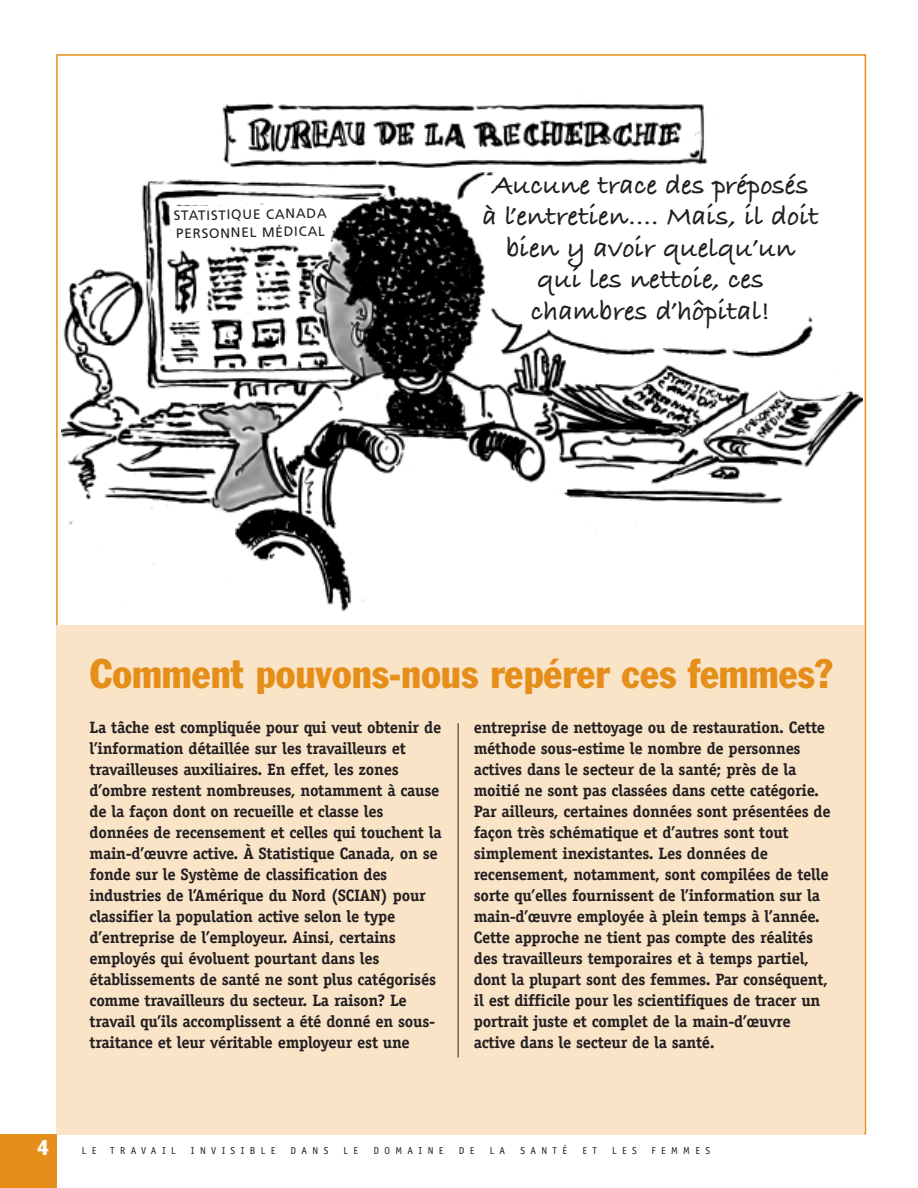
<style>
.page{position:relative;width:918px;height:1188px;background:#fff}
.page>*{position:absolute;margin:0;border:0;box-sizing:border-box;transform-origin:0 0}
.t1{font:condensed 40.5px "Franklin Gothic";color:#e58e19}
.t2{font:700 28.5px/31.5px "Bradley Hand ITCTT";color:#231f20;text-align:center}
.t3{font:condensed 21px "Franklin Gothic";color:#fff}
.t4{font:700 16.5px/21px "Officina Serif";letter-spacing:-.015em;color:#231f20}
.t5{font:13.5px/18px "Frutiger";color:#231f20}
.t6{font:10.2px "Officina Sans";letter-spacing:.535em;color:#231f20}
</style>
<div class="page">
<div style="left:0;top:1134px;width:56px;height:54px;background:#e58e19"></div>
<div style="left:57px;top:626px;width:807px;height:508px;background:#fae4c8"></div>
<img style="left:62px;top:90px;width:800px;height:522px">
<hr style="left:458px;top:723px;width:1px;height:335px;background:#231f20">
<svg style="left:170px;top:203px;width:161px;height:42px"></svg>
<div style="left:328px;top:205px;width:10px;height:18px;background:#fff"></div>
<p class="t5" style="left:174px;top:208px;width:155px;rotate:-1deg">STATISTIQUE CANADA<br>PERSONNEL MÉDICAL</p>
<h2 class="t2" style="left:482px;top:170px;width:338px">Aucune trace des préposés à l’entretien…. Mais, il doit bien y avoir quelqu’un qui les nettoie, ces chambres d’hôpital!</h2>
<h1 class="t1" style="left:90px;top:659px;width:744px">Comment pouvons-nous repérer ces femmes?</h1>
<p class="t4" style="left:90px;top:719px;width:354px">La tâche est compliquée pour qui veut obtenir de l’information détaillée sur les travailleurs et travailleuses auxiliaires. En effet, les zones d’ombre restent nombreuses, notamment à cause de la façon dont on recueille et classe les données de recensement et celles qui touchent la main-d’œuvre active. À Statistique Canada, on se fonde sur le Système de classification des industries de l’Amérique du Nord (SCIAN) pour classifier la population active selon le type d’entreprise de l’employeur. Ainsi, certains employés qui évoluent pourtant dans les établissements de santé ne sont plus catégorisés comme travailleurs du secteur. La raison? Le travail qu’ils accomplissent a été donné en sous&shy;traitance et leur véritable employeur est une</p>
<p class="t4" style="left:474px;top:719px;width:358px">entreprise de nettoyage ou de restauration. Cette méthode sous-estime le nombre de personnes actives dans le secteur de la santé; près de la moitié ne sont pas classées dans cette catégorie.<br>Par ailleurs, certaines données sont présentées de façon très schématique et d’autres sont tout simplement inexistantes. Les données de recensement, notamment, sont compilées de telle sorte qu’elles fournissent de l’information sur la main-d’œuvre employée à plein temps à l’année.<br>Cette approche ne tient pas compte des réalités des travailleurs temporaires et à temps partiel, dont la plupart sont des femmes. Par conséquent, il est difficile pour les scientifiques de tracer un portrait juste et complet de la main-d’œuvre active dans le secteur de la santé.</p>
<p class="t3" style="left:37px;top:1140px;width:13px">4</p>
<p class="t6" style="left:82px;top:1147px;width:16px">L E</p>
<p class="t6" style="left:110px;top:1147px;width:67px">TRAVAIL</p>
<p class="t6" style="left:191px;top:1147px;width:86px">INVISIBLE</p>
<p class="t6" style="left:291px;top:1147px;width:39px">DANS</p>
<p class="t6" style="left:344px;top:1147px;width:16px">L E</p>
<p class="t6" style="left:373px;top:1147px;width:72px">DOMAINE</p>
<p class="t6" style="left:459px;top:1147px;width:17px">D E</p>
<p class="t6" style="left:490px;top:1147px;width:17px">L A</p>
<p class="t6" style="left:520px;top:1147px;width:48px">SANTÉ</p>
<p class="t6" style="left:582px;top:1147px;width:16px">E T</p>
<p class="t6" style="left:612px;top:1147px;width:26px">LES</p>
<p class="t6" style="left:651px;top:1147px;width:60px">FEMMES</p>
</div>
